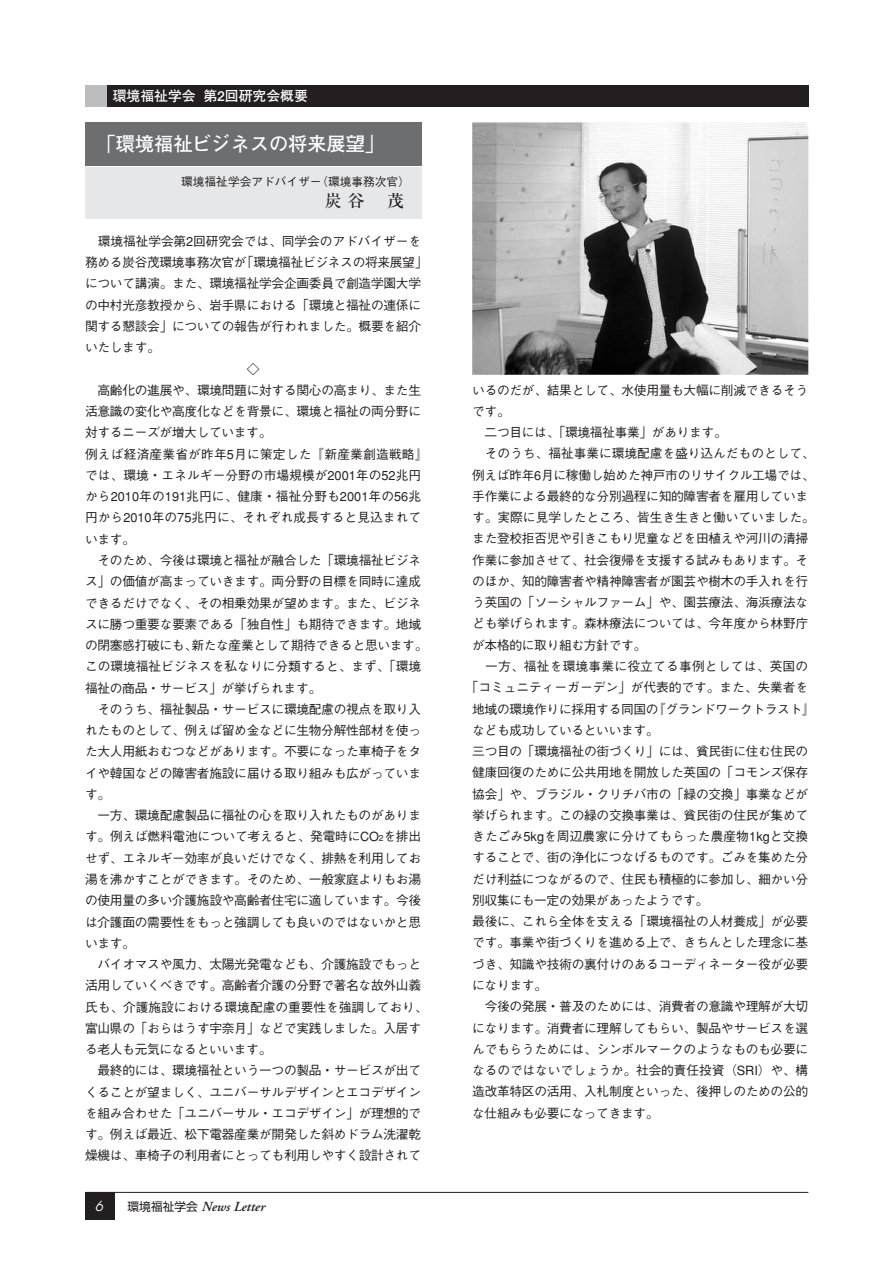
<style>
.page{position:relative;width:893px;height:1262px;background:#fff}
.page>*{position:absolute;margin:0;border:0;box-sizing:border-box;transform-origin:0 0}
.t1{font:700 19.2px "Futo Go B101";color:#fff}
.t2{font:500 16.95px "Ryumin";color:#231f20}
.t3{font:italic 600 13.8px "Adobe Garamond";color:#231f20}
.t4{font:700 13.8px "Futo Go B101";color:#fff}
.t5{font:italic 13.8px "Avant Garde";color:#fff}
.t6{font:500 12.75px "Gothic BBB";letter-spacing:-.025em;color:#231f20}
.t7{font:500 12.75px "Gothic BBB";letter-spacing:-.005em;color:#231f20}
.t8{font:500 12.75px "Gothic BBB";letter-spacing:.005em;color:#231f20}
.t9{font:500 12.75px "Gothic BBB";color:#231f20}
.t10{font:500 12.75px "Gothic BBB";letter-spacing:.01em;color:#231f20}
.t11{font:500 12.75px "Gothic BBB";letter-spacing:.015em;color:#231f20}
.t12{font:500 11.7px "Gothic BBB";color:#231f20}
.s1{font-size:8.55px}
.s2{font-family:"Shin Go";font-weight:400;font-style:normal;font-size:11.7px}
</style>
<div class="page">
<div style="left:85px;top:1192px;width:29px;height:28px;background:#231f20"></div>
<hr style="left:85px;top:1192px;width:723px;height:1px;background:#231f20">
<div style="left:85px;top:122px;width:336px;height:44px;background:#6c6e70"></div>
<div style="left:85px;top:167px;width:336px;height:51px;background:#e6e7e8"></div>
<div style="left:85px;top:85px;width:723px;height:21px;background:#231f20"></div>
<div style="left:85px;top:85px;width:21px;height:21px;background:#bbbdc0"></div>
<img style="left:472px;top:122px;width:336px;height:253px">
<p class="t4" style="left:113px;top:91px;width:197px">環境福祉学会第2回研究会概要</p>
<h1 class="t1" style="left:97px;top:136px;width:289px">「環境福祉ビジネスの将来展望」</h1>
<p class="t12" style="left:181px;top:177px;width:230px">環境福祉学会アドバイザー（環境事務次官）</p>
<h2 class="t2" style="left:325px;top:195px;width:81px">炭谷　茂</h2>
<p class="t6" style="left:98px;top:236px;width:325px">環境福祉学会第2回研究会では、同学会のアドバイザーを</p>
<p class="t6" style="left:85px;top:258px;width:344px">務める炭谷茂環境事務次官が「環境福祉ビジネスの将来展望」</p>
<p class="t6" style="left:85px;top:279px;width:337px">について講演。また、環境福祉学会企画委員で創造学園大学</p>
<p class="t6" style="left:85px;top:300px;width:337px">の中村光彦教授から、岩手県における「環境と福祉の連係に</p>
<p class="t6" style="left:85px;top:321px;width:337px">関する懇談会」についての報告が行われました。概要を紹介</p>
<p class="t6" style="left:85px;top:343px;width:76px">いたします。</p>
<p class="t6" style="left:247px;top:364px;width:14px">◇</p>
<p class="t6" style="left:97px;top:385px;width:325px">高齢化の進展や、環境問題に対する関心の高まり、また生</p>
<p class="t6" style="left:85px;top:406px;width:337px">活意識の変化や高度化などを背景に、環境と福祉の両分野に</p>
<p class="t6" style="left:85px;top:428px;width:188px">対するニーズが増大しています。</p>
<p class="t10" style="left:85px;top:449px;width:344px">例えば経済産業省が昨年5月に策定した『新産業創造戦略』</p>
<p class="t9" style="left:85px;top:470px;width:337px">では、環境・エネルギー分野の市場規模が2001年の52兆円</p>
<p class="t8" style="left:85px;top:491px;width:337px">から2010年の191兆円に、健康・福祉分野も2001年の56兆</p>
<p class="t9" style="left:85px;top:513px;width:337px">円から2010年の75兆円に、それぞれ成長すると見込まれて</p>
<p class="t6" style="left:85px;top:534px;width:51px">います。</p>
<p class="t6" style="left:97px;top:555px;width:325px">そのため、今後は環境と福祉が融合した「環境福祉ビジネ</p>
<p class="t6" style="left:85px;top:576px;width:337px">ス」の価値が高まっていきます。両分野の目標を同時に達成</p>
<p class="t6" style="left:85px;top:598px;width:337px">できるだけでなく、その相乗効果が望めます。また、ビジネ</p>
<p class="t6" style="left:85px;top:619px;width:337px">スに勝つ重要な要素である「独自性」も期待できます。地域</p>
<p class="t6" style="left:85px;top:640px;width:344px">の閉塞感打破にも、新たな産業として期待できると思います。</p>
<p class="t7" style="left:85px;top:661px;width:337px">この環境福祉ビジネスを私なりに分類すると、まず、「環境</p>
<p class="t6" style="left:85px;top:683px;width:237px">福祉の商品・サービス」が挙げられます。</p>
<p class="t6" style="left:97px;top:704px;width:325px">そのうち、福祉製品・サービスに環境配慮の視点を取り入</p>
<p class="t6" style="left:85px;top:725px;width:337px">れたものとして、例えば留め金などに生物分解性部材を使っ</p>
<p class="t6" style="left:85px;top:747px;width:337px">た大人用紙おむつなどがあります。不要になった車椅子をタ</p>
<p class="t6" style="left:85px;top:768px;width:337px">イや韓国などの障害者施設に届ける取り組みも広がっていま</p>
<p class="t6" style="left:85px;top:789px;width:27px">す。</p>
<p class="t6" style="left:97px;top:810px;width:325px">一方、環境配慮製品に福祉の心を取り入れたものがありま</p>
<p class="t6" style="left:85px;top:832px;width:337px">す。例えば燃料電池について考えると、発電時にCO<span class="s1">2</span>を排出</p>
<p class="t6" style="left:85px;top:853px;width:337px">せず、エネルギー効率が良いだけでなく、排熱を利用してお</p>
<p class="t6" style="left:85px;top:874px;width:337px">湯を沸かすことができます。そのため、一般家庭よりもお湯</p>
<p class="t6" style="left:85px;top:895px;width:337px">の使用量の多い介護施設や高齢者住宅に適しています。今後</p>
<p class="t6" style="left:85px;top:917px;width:337px">は介護面の需要性をもっと強調しても良いのではないかと思</p>
<p class="t6" style="left:85px;top:938px;width:51px">います。</p>
<p class="t6" style="left:97px;top:959px;width:325px">バイオマスや風力、太陽光発電なども、介護施設でもっと</p>
<p class="t6" style="left:85px;top:980px;width:337px">活用していくべきです。高齢者介護の分野で著名な故外山義</p>
<p class="t7" style="left:85px;top:1002px;width:344px">氏も、介護施設における環境配慮の重要性を強調しており、</p>
<p class="t6" style="left:85px;top:1023px;width:337px">富山県の「おらはうす宇奈月」などで実践しました。入居す</p>
<p class="t6" style="left:85px;top:1044px;width:188px">る老人も元気になるといいます。</p>
<p class="t6" style="left:97px;top:1065px;width:325px">最終的には、環境福祉という一つの製品・サービスが出て</p>
<p class="t6" style="left:85px;top:1087px;width:337px">くることが望ましく、ユニバーサルデザインとエコデザイン</p>
<p class="t6" style="left:85px;top:1108px;width:337px">を組み合わせた「ユニバーサル・エコデザイン」が理想的で</p>
<p class="t6" style="left:85px;top:1129px;width:337px">す。例えば最近、松下電器産業が開発した斜めドラム洗濯乾</p>
<p class="t6" style="left:85px;top:1150px;width:337px">燥機は、車椅子の利用者にとっても利用しやすく設計されて</p>
<p class="t5" style="left:95px;top:1200px;width:9px">6</p>
<p class="t3" style="left:128px;top:1201px;width:139px"><span class="s2">環境福祉学会</span> News Letter</p>
<p class="t6" style="left:472px;top:385px;width:337px">いるのだが、結果として、水使用量も大幅に削減できるそう</p>
<p class="t6" style="left:472px;top:406px;width:39px">です。</p>
<p class="t6" style="left:484px;top:427px;width:244px">二つ目には、「環境福祉事業」があります。</p>
<p class="t7" style="left:485px;top:449px;width:331px">そのうち、福祉事業に環境配慮を盛り込んだものとして、</p>
<p class="t6" style="left:472px;top:470px;width:344px">例えば昨年6月に稼働し始めた神戸市のリサイクル工場では、</p>
<p class="t6" style="left:472px;top:491px;width:337px">手作業による最終的な分別過程に知的障害者を雇用していま</p>
<p class="t7" style="left:472px;top:512px;width:344px">す。実際に見学したところ、皆生き生きと働いていました。</p>
<p class="t6" style="left:472px;top:534px;width:337px">また登校拒否児や引きこもり児童などを田植えや河川の清掃</p>
<p class="t6" style="left:472px;top:555px;width:337px">作業に参加させて、社会復帰を支援する試みもあります。そ</p>
<p class="t6" style="left:472px;top:576px;width:337px">のほか、知的障害者や精神障害者が園芸や樹木の手入れを行</p>
<p class="t6" style="left:472px;top:597px;width:337px">う英国の「ソーシャルファーム」や、園芸療法、海浜療法な</p>
<p class="t6" style="left:472px;top:619px;width:337px">ども挙げられます。森林療法については、今年度から林野庁</p>
<p class="t6" style="left:472px;top:640px;width:175px">が本格的に取り組む方針です。</p>
<p class="t11" style="left:485px;top:661px;width:324px">一方、福祉を環境事業に役立てる事例としては、英国の</p>
<p class="t7" style="left:466px;top:682px;width:344px">「コミュニティーガーデン」が代表的です。また、失業者を</p>
<p class="t6" style="left:472px;top:704px;width:344px">地域の環境作りに採用する同国の『グランドワークトラスト』</p>
<p class="t6" style="left:472px;top:725px;width:188px">なども成功しているといいます。</p>
<p class="t6" style="left:472px;top:746px;width:337px">三つ目の「環境福祉の街づくり」には、貧民街に住む住民の</p>
<p class="t6" style="left:472px;top:767px;width:337px">健康回復のために公共用地を開放した英国の「コモンズ保存</p>
<p class="t6" style="left:472px;top:789px;width:337px">協会」や、ブラジル・クリチバ市の「緑の交換」事業などが</p>
<p class="t6" style="left:472px;top:810px;width:337px">挙げられます。この緑の交換事業は、貧民街の住民が集めて</p>
<p class="t8" style="left:472px;top:831px;width:337px">きたごみ5kgを周辺農家に分けてもらった農産物1kgと交換</p>
<p class="t6" style="left:472px;top:852px;width:337px">することで、街の浄化につなげるものです。ごみを集めた分</p>
<p class="t6" style="left:472px;top:874px;width:337px">だけ利益につながるので、住民も積極的に参加し、細かい分</p>
<p class="t6" style="left:472px;top:895px;width:237px">別収集にも一定の効果があったようです。</p>
<p class="t6" style="left:472px;top:916px;width:337px">最後に、これら全体を支える「環境福祉の人材養成」が必要</p>
<p class="t6" style="left:472px;top:938px;width:337px">です。事業や街づくりを進める上で、きちんとした理念に基</p>
<p class="t6" style="left:472px;top:959px;width:337px">づき、知識や技術の裏付けのあるコーディネーター役が必要</p>
<p class="t6" style="left:472px;top:980px;width:76px">になります。</p>
<p class="t6" style="left:484px;top:1001px;width:325px">今後の発展・普及のためには、消費者の意識や理解が大切</p>
<p class="t6" style="left:472px;top:1023px;width:337px">になります。消費者に理解してもらい、製品やサービスを選</p>
<p class="t6" style="left:472px;top:1044px;width:337px">んでもらうためには、シンボルマークのようなものも必要に</p>
<p class="t6" style="left:472px;top:1065px;width:337px">なるのではないでしょうか。社会的責任投資（SRI）や、構</p>
<p class="t6" style="left:472px;top:1086px;width:337px">造改革特区の活用、入札制度といった、後押しのための公的</p>
<p class="t6" style="left:472px;top:1108px;width:188px">な仕組みも必要になってきます。</p>
</div>
